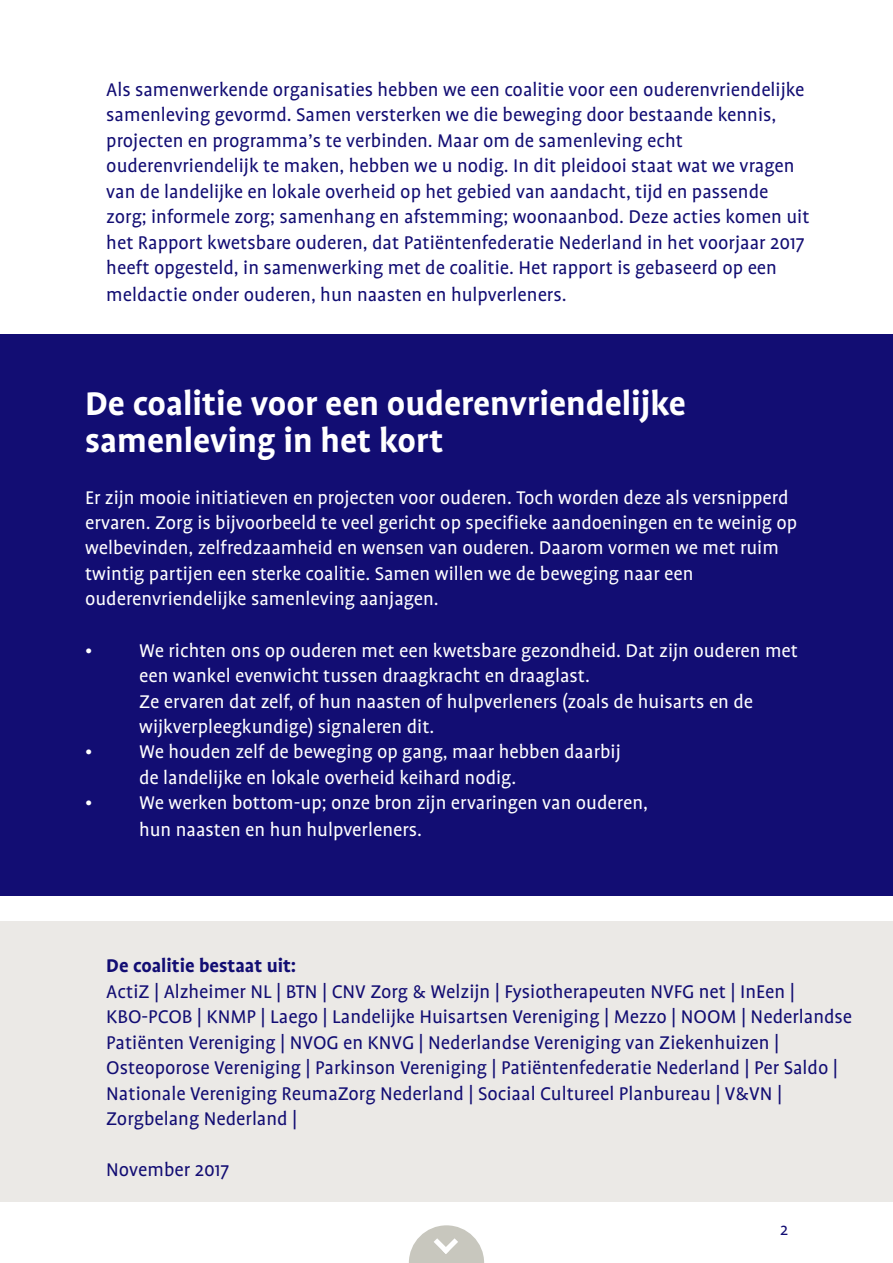
<style>
.page{position:relative;width:893px;height:1263px;background:#fff}
.page>*{position:absolute;margin:0;border:0;box-sizing:border-box;transform-origin:0 0}
.t1{font:700 37.5px/37.5px "Profile OT";color:#fff}
.t2{font:21px/25.7px "Profile OT";color:#120d73}
.t3{font:21px/25.5px "Profile OT";color:#fff}
.t4{font:700 21px "Profile OT";color:#120d73}
.t5{font:18px "Profile OT";color:#120d73}
</style>
<div class="page">
<div style="left:0;top:335px;width:893px;height:561px;background:#120d73"></div>
<div style="left:0;top:921px;width:893px;height:281px;background:#ebe9e6"></div>
<svg style="left:409px;top:1225px;width:75px;height:38px"></svg>
<p class="t2" style="left:106px;top:77px;width:705px">Als samenwerkende organisaties hebben we een coalitie voor een ouderenvriendelijke samenleving gevormd. Samen versterken we die beweging door bestaande kennis, projecten en programma’s te verbinden. Maar om de samenleving echt ouderenvriendelijk te maken, hebben we u nodig. In dit pleidooi staat wat we vragen van de landelijke en lokale overheid op het gebied van aandacht, tijd en passende zorg; informele zorg; samenhang en afstemming; woonaanbod. Deze acties komen uit het Rapport kwetsbare ouderen, dat Patiëntenfederatie Nederland in het voorjaar 2017 heeft opgesteld, in samenwerking met de coalitie. Het rapport is gebaseerd op een meldactie onder ouderen, hun naasten en hulpverleners.</p>
<h1 class="t1" style="left:85px;top:385px;width:602px">De coalitie voor een ouderenvriendelijke samenleving in het kort</h1>
<p class="t3" style="left:85px;top:485px;width:714px">Er zijn mooie initiatieven en projecten voor ouderen. Toch worden deze als versnipperd ervaren. Zorg is bijvoorbeeld te veel gericht op specifieke aandoeningen en te weinig op welbevinden, zelfredzaamheid en wensen van ouderen. Daarom vormen we met ruim twintig partijen een sterke coalitie. Samen willen we de beweging naar een ouderenvriendelijke samenleving aanjagen.</p>
<p class="t3" style="left:139px;top:638px;width:661px;text-indent:-54px">• We richten ons op ouderen met een kwetsbare gezondheid. Dat zijn ouderen met een wankel evenwicht tussen draagkracht en draaglast.<br>Ze ervaren dat zelf, of hun naasten of hulpverleners (zoals de huisarts en de wijkverpleegkundige) signaleren dit.</p>
<p class="t3" style="left:139px;top:740px;width:483px;text-indent:-54px">• We houden zelf de beweging op gang, maar hebben daarbij de landelijke en lokale overheid keihard nodig.</p>
<p class="t3" style="left:139px;top:790px;width:510px;line-height:26.7px;text-indent:-54px">• We werken bottom-up; onze bron zijn ervaringen van ouderen, hun naasten en hun hulpverleners.</p>
<p class="t4" style="left:106px;top:954px;width:191px">De coalitie bestaat uit:</p>
<p class="t2" style="left:106px;top:979px;width:747px">ActiZ | Alzheimer NL | BTN | CNV Zorg &amp; Welzijn | Fysiotherapeuten NVFG net | InEen | KBO-PCOB | KNMP | Laego | Landelijke Huisartsen Vereniging | Mezzo | NOOM | Nederlandse Patiënten Vereniging | NVOG en KNVG | Nederlandse Vereniging van Ziekenhuizen | Osteoporose Vereniging | Parkinson Vereniging | Patiëntenfederatie Nederland | Per Saldo | Nationale Vereniging ReumaZorg Nederland | Sociaal Cultureel Planbureau | V&amp;VN | Zorgbelang Nederland |</p>
<p class="t2" style="left:106px;top:1157px;width:125px">November 2017</p>
<p class="t5" style="left:780px;top:1219px;width:9px">2</p>
</div>
